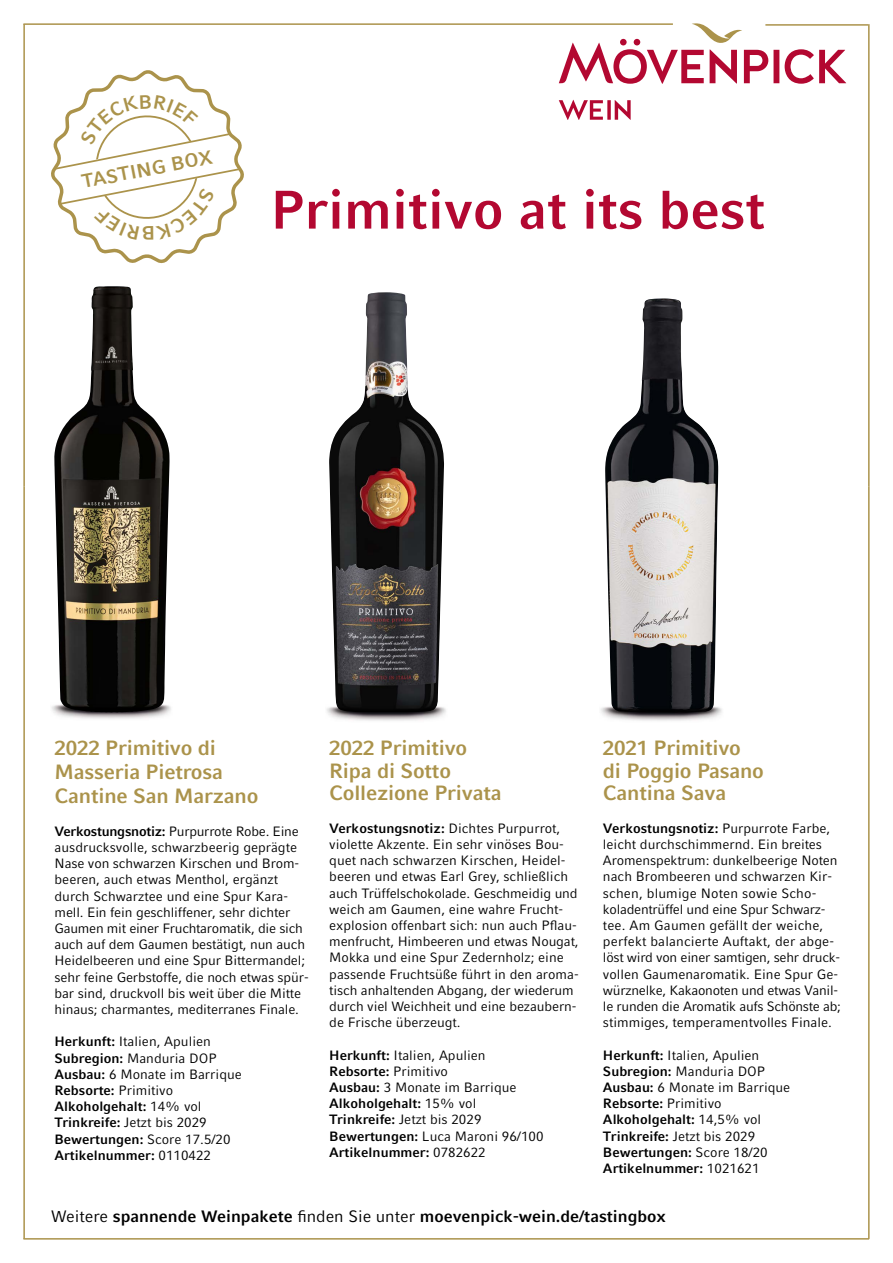
<style>
.page{position:relative;width:893px;height:1263px;background:#fff}
.page>*{position:absolute;margin:0;border:0;box-sizing:border-box;transform-origin:0 0}
.t1{font:700 54px "Compatil Fact LT Pro";color:#b30831}
.t2{font:700 20.7px/22.5px "Compatil Fact LT Pro";letter-spacing:-.01em;color:#ab934b}
.t3{font:700 19.35px "Compatil Fact LT Pro";color:#ab934b}
.t4{font:700 16.5px "Compatil Fact LT Pro";color:#000}
.t5{font:13.5px/16.2px "Compatil Fact LT Pro";color:#000}
.s1{font-weight:700}
.s2{font-weight:400}
</style>
<div class="page">
<img style="left:329px;top:292px;width:115px;height:412px">
<img style="left:326px;top:704px;width:120px;height:17px">
<img style="left:605px;top:298px;width:113px;height:406px">
<img style="left:600px;top:704px;width:122px;height:17px">
<img style="left:54px;top:286px;width:116px;height:416px">
<img style="left:51px;top:702px;width:120px;height:17px">
<hr style="left:23px;top:23px;width:650px;height:2px;background:#ab934b">
<hr style="left:765px;top:24px;width:103px;height:2px;background:#ab934b">
<hr style="left:868px;top:24px;width:2px;height:463px;background:#ab934b">
<hr style="left:23px;top:24px;width:2px;height:463px;background:#ab934b">
<hr style="left:23px;top:487px;width:2px;height:752px;background:#ab934b">
<hr style="left:868px;top:487px;width:2px;height:752px;background:#ab934b">
<hr style="left:23px;top:1238px;width:846px;height:1px;background:#ab934b">
<svg style="left:559px;top:100px;width:72px;height:20px"></svg>
<svg style="left:559px;top:23px;width:287px;height:61px"></svg>
<svg style="left:51px;top:70px;width:193px;height:194px"></svg>
<h3 class="t3" style="left:80px;top:171px;width:134px;rotate:-11deg">TASTING BOX</h3>
<h1 class="t1" style="left:270px;top:178px;width:496px">Primitivo at its best</h1>
<h2 class="t2" style="left:55px;top:736px;width:205px;line-height:24px">2022 Primitivo di<br>Masseria Pietrosa<br>Cantine San Marzano</h2>
<p class="t5" style="left:55px;top:823px;width:256px"><span class="s1">Verkostungsnotiz:</span> Purpurrote Robe. Eine ausdrucksvolle, schwarzbeerig geprägte Nase von schwarzen Kirschen und Brom&shy;beeren, auch etwas Menthol, ergänzt durch Schwarztee und eine Spur Kara&shy;mell. Ein fein geschliffener, sehr dichter Gaumen mit einer Fruchtaromatik, die sich auch auf dem Gaumen bestätigt, nun auch Heidelbeeren und eine Spur Bittermandel; sehr feine Gerbstoffe, die noch etwas spür&shy;bar sind, druckvoll bis weit über die Mitte hinaus; charmantes, mediterranes Finale.</p>
<p class="t5" style="left:55px;top:1033px;width:189px"><span class="s1">Herkunft:</span> Italien, Apulien<br><span class="s1">Subregion:</span> Manduria DOP<br><span class="s1">Ausbau:</span> 6 Monate im Barrique<br><span class="s1">Rebsorte:</span> Primitivo<br><span class="s1">Alkoholgehalt:</span> 14% vol<br><span class="s1">Trinkreife:</span> Jetzt bis 2029<br><span class="s1">Bewertungen:</span> Score 17.5/20<br><span class="s1">Artikelnummer:</span> 0110422</p>
<h2 class="t2" style="left:329px;top:737px;width:174px">2022 Primitivo<br>Ripa di Sotto<br>Collezione Privata</h2>
<p class="t5" style="left:329px;top:820px;width:251px"><span class="s1">Verkostungsnotiz:</span> Dichtes Purpurrot, violette Akzente. Ein sehr vinöses Bou&shy;quet nach schwarzen Kirschen, Heidel&shy;beeren und etwas Earl Grey, schließlich auch Trüffelschokolade. Geschmeidig und weich am Gaumen, eine wahre Frucht&shy;explosion offenbart sich: nun auch Pflau&shy;menfrucht, Himbeeren und etwas Nougat, Mokka und eine Spur Zedernholz; eine passende Fruchtsüße führt in den aroma&shy;tisch anhaltenden Abgang, der wiederum durch viel Weichheit und eine bezaubern&shy;de Frische überzeugt.</p>
<p class="t5" style="left:329px;top:1047px;width:216px"><span class="s1">Herkunft:</span> Italien, Apulien<br><span class="s1">Rebsorte:</span> Primitivo<br><span class="s1">Ausbau:</span> 3 Monate im Barrique<br><span class="s1">Alkoholgehalt:</span> 15% vol<br><span class="s1">Trinkreife:</span> Jetzt bis 2029<br><span class="s1">Bewertungen:</span> Luca Maroni 96/100<br><span class="s1">Artikelnummer:</span> 0782622</p>
<h2 class="t2" style="left:603px;top:737px;width:163px">2021 Primitivo di Poggio Pasano<br>Cantina Sava</h2>
<p class="t5" style="left:603px;top:820px;width:240px"><span class="s1">Verkostungsnotiz:</span> Purpurrote Farbe, leicht durchschimmernd. Ein breites Aromenspektrum: dunkelbeerige Noten nach Brombeeren und schwarzen Kir&shy;schen, blumige Noten sowie Scho&shy;koladentrüffel und eine Spur Schwarz&shy;tee. Am Gaumen gefällt der weiche, perfekt balancierte Auftakt, der abge&shy;löst wird von einer samtigen, sehr druck&shy;vollen Gaumenaromatik. Eine Spur Ge&shy;würznelke, Kakaonoten und etwas Vanil&shy;le runden die Aromatik aufs Schönste ab; stimmiges, temperamentvolles Finale.</p>
<p class="t5" style="left:603px;top:1047px;width:189px"><span class="s1">Herkunft:</span> Italien, Apulien<br><span class="s1">Subregion:</span> Manduria DOP<br><span class="s1">Ausbau:</span> 6 Monate im Barrique<br><span class="s1">Rebsorte:</span> Primitivo<br><span class="s1">Alkoholgehalt:</span> 14,5% vol<br><span class="s1">Trinkreife:</span> Jetzt bis 2029<br><span class="s1">Bewertungen:</span> Score 18/20<br><span class="s1">Artikelnummer:</span> 1021621</p>
<p class="t4" style="left:51px;top:1206px;width:616px"><span class="s2">Weitere</span> spannende Weinpakete <span class="s2">finden Sie unter</span> moevenpick-wein.de/tastingbox</p>
</div>
